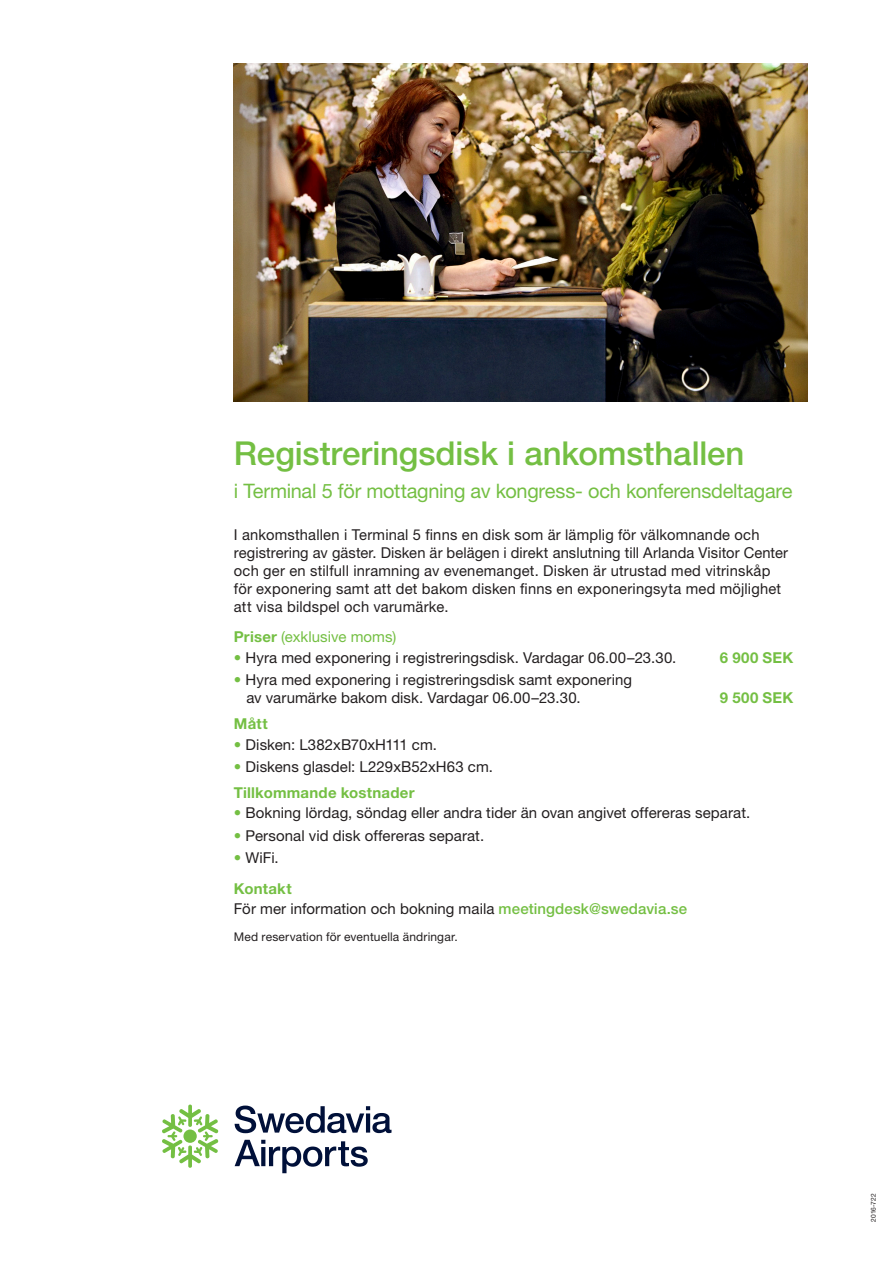
<style>
.page{position:relative;width:893px;height:1263px;background:#fff}
.page>*{position:absolute;margin:0;border:0;box-sizing:border-box;transform-origin:0 0}
.t1{font:500 33px "Helvetica Neue LT Std";letter-spacing:-.005em;color:#74bf43}
.t2{font:19.95px "Helvetica Neue LT Std";letter-spacing:-.015em;color:#74bf43}
.t3{font:15px/18px "Helvetica Neue LT Std";letter-spacing:.01em;color:#231f20}
.t4{font:700 15px "Helvetica Neue LT Std";letter-spacing:.015em;color:#74bf43}
.t5{font:15px "Helvetica Neue LT Std";letter-spacing:.005em;color:#74bf43}
.t6{font:12px "Helvetica Neue LT Std";letter-spacing:.015em;color:#231f20}
.t7{font:6.75px "Helvetica Neue LT Std";letter-spacing:.005em;color:#231f20}
.s1{font-weight:700}
.s2{color:#74bf43}
.s3{font-weight:500;color:#74bf43}
</style>
<div class="page">
<img style="left:234px;top:64px;width:574px;height:338px">
<svg style="left:235px;top:1105px;width:157px;height:28px"></svg>
<svg style="left:235px;top:1140px;width:133px;height:33px"></svg>
<svg style="left:162px;top:1104px;width:56px;height:64px"></svg>
<p class="t1" style="left:234px;top:434px;width:512px">Registreringsdisk i ankomsthallen</p>
<p class="t2" style="left:234px;top:479px;width:560px">i Terminal 5 för mottagning av kongress- och konferensdeltagare</p>
<p class="t3" style="left:234px;top:525px;width:556px">I ankomsthallen i Terminal 5 finns en disk som är lämplig för välkomnande och registrering av gäster. Disken är belägen i direkt anslutning till Arlanda Visitor Center och ger en stilfull inramning av evenemanget. Disken är utrustad med vitrinskåp för exponering samt att det bakom disken finns en exponeringsyta med möjlighet att visa bildspel och varumärke.</p>
<p class="t5" style="left:234px;top:628px;width:164px"><span class="s1">Priser</span> (exklusive moms)</p>
<p class="t3" style="left:234px;top:648px;width:444px"><span class="s2">•</span> Hyra med exponering i registreringsdisk. Vardagar 06.00–23.30.</p>
<p class="t4" style="left:720px;top:648px;width:75px">6 900 SEK</p>
<p class="t3" style="left:246px;top:670px;width:387px;text-indent:-13px"><span class="s2">•</span> Hyra med exponering i registreringsdisk samt exponering av varumärke bakom disk. Vardagar 06.00–23.30.</p>
<p class="t4" style="left:720px;top:688px;width:75px">9 500 SEK</p>
<p class="t4" style="left:234px;top:715px;width:35px">Mått</p>
<p class="t3" style="left:234px;top:735px;width:205px"><span class="s2">•</span> Disken: L382xB70xH111 cm.</p>
<p class="t3" style="left:234px;top:757px;width:261px"><span class="s2">•</span> Diskens glasdel: L229xB52xH63 cm.</p>
<p class="t4" style="left:234px;top:784px;width:182px">Tillkommande kostnader</p>
<p class="t3" style="left:234px;top:804px;width:518px"><span class="s2">•</span> Bokning lördag, söndag eller andra tider än ovan angivet offereras separat.</p>
<p class="t3" style="left:234px;top:826px;width:252px"><span class="s2">•</span> Personal vid disk offereras separat.</p>
<p class="t3" style="left:234px;top:848px;width:46px"><span class="s2">•</span> WiFi.</p>
<p class="t4" style="left:234px;top:879px;width:59px">Kontakt</p>
<p class="t3" style="left:234px;top:899px;width:455px">För mer information och bokning maila <span class="s3">meetingdesk@swedavia.se</span></p>
<p class="t6" style="left:234px;top:929px;width:225px">Med reservation för eventuella ändringar.</p>
<p class="t7" style="left:869px;top:1222px;width:30px;rotate:-90deg">2016-722</p>
</div>
